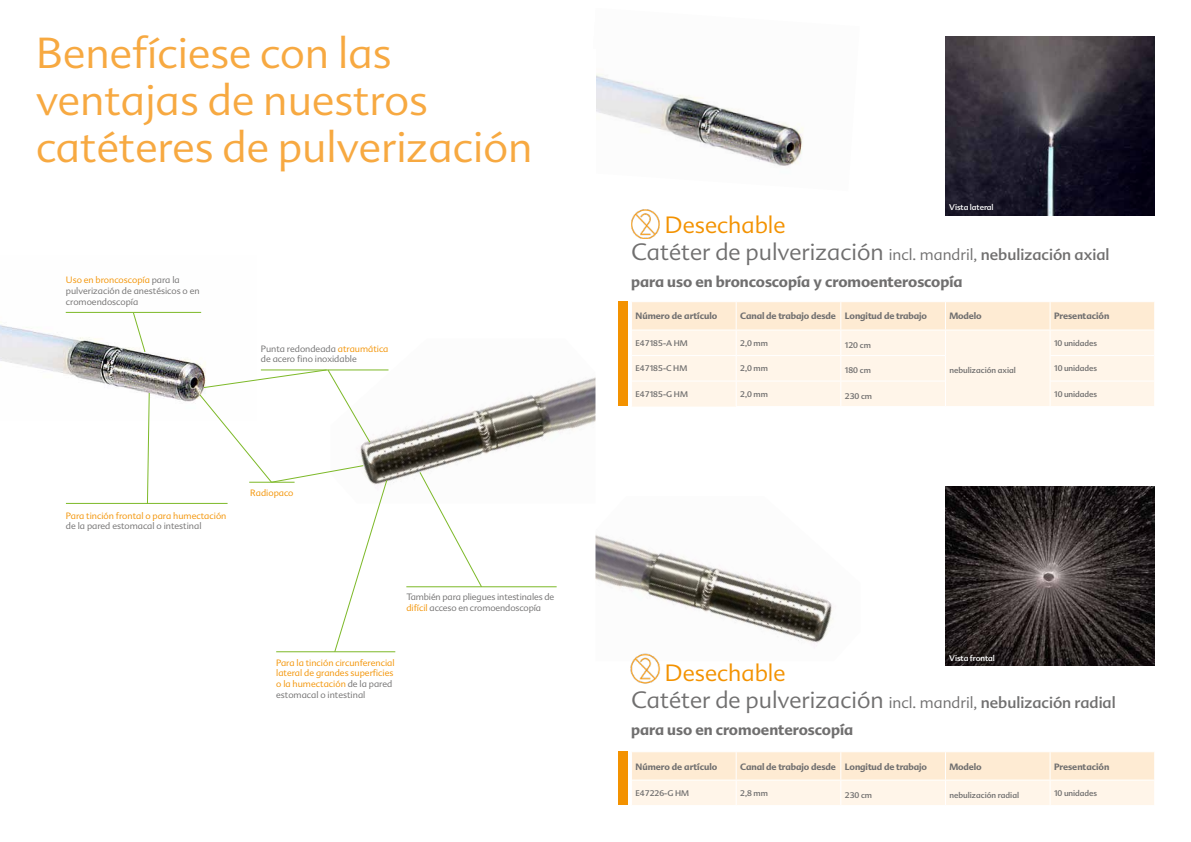
<style>
.page{position:relative;width:1191px;height:842px;background:#fff}
.page>*{position:absolute;margin:0;border:0;box-sizing:border-box;transform-origin:0 0}
.t1{font:300 42.3px/47px "Advert";color:#f7a941}
.t2{font:300 23px/27.6px "Advert";color:#706f6f}
.t3{font:700 15px "Advert";color:#706f6f}
.t4{font:300 9px/10.8px "Advert";color:#706f6f}
.t5{font:300 9px/10.8px "Advert";color:#f39200}
.t6{font:700 9px "Advert";letter-spacing:-.01em;color:#706f6f}
.t7{font:8px "Advert";color:#706f6f}
.t8{font:8px "Advert";letter-spacing:-.01em;color:#fff}
.s1{color:#f39200}
.s2{color:#706f6f}
.s3{font-size:15.5px}
.s4{font-weight:400;font-size:15.5px}
</style>
<div class="page">
<img style="left:631px;top:210px;width:28px;height:28px">
<div style="left:618px;top:751px;width:10px;height:54px;background:#f39200"></div>
<div style="left:618px;top:301px;width:10px;height:105px;background:#f39200"></div>
<svg style="left:632px;top:752px;width:522px;height:53px;background:#feefdd"></svg>
<hr style="left:632px;top:780px;width:104px;height:1px;background:#fff">
<hr style="left:736px;top:780px;width:105px;height:1px;background:#fff">
<hr style="left:841px;top:780px;width:104px;height:1px;background:#fff">
<hr style="left:945px;top:780px;width:105px;height:1px;background:#fff">
<hr style="left:1050px;top:780px;width:104px;height:1px;background:#fff">
<svg style="left:632px;top:302px;width:522px;height:105px;background:#fef2e4"></svg>
<img style="left:596px;top:74px;width:207px;height:92px">
<img style="left:595px;top:534px;width:238px;height:112px">
<img style="left:945px;top:486px;width:210px;height:179px">
<img style="left:945px;top:36px;width:210px;height:179px">
<img style="left:630px;top:653px;width:30px;height:31px">
<img style="left:0;top:311px;width:206px;height:91px">
<img style="left:388px;top:369px;width:207px;height:114px">
<hr style="left:406px;top:586px;width:150px;height:1px;background:#7db928">
<hr style="left:66px;top:312px;width:135px;height:1px;background:#7db928">
<svg style="left:418px;top:471px;width:65px;height:117px"></svg>
<svg style="left:132px;top:312px;width:14px;height:41px"></svg>
<hr style="left:276px;top:651px;width:119px;height:1px;background:#7db928">
<hr style="left:66px;top:503px;width:161px;height:1px;background:#7db928">
<svg style="left:146px;top:392px;width:4px;height:112px"></svg>
<svg style="left:198px;top:369px;width:190px;height:284px"></svg>
<h1 class="t1" style="left:36px;top:30px;width:498px">Benefíciese con las ventajas de nuestros catéteres de pulverización</h1>
<p class="t4" style="left:66px;top:275px;width:135px"><span class="s1">Uso en broncoscopía</span> para la pulverización de anestésicos o en cromoendoscopía</p>
<p class="t4" style="left:261px;top:343px;width:129px">Punta redondeada <span class="s1">atraumática </span>de acero fino inoxidable</p>
<p class="t5" style="left:66px;top:510px;width:162px">Para tinción frontal o para humectación</p>
<p class="t4" style="left:66px;top:521px;width:137px">de la pared estomacal o intestinal</p>
<p class="t5" style="left:250px;top:488px;width:45px">Radiopaco</p>
<p class="t4" style="left:406px;top:591px;width:149px">También para pliegues intestinales de <span class="s1">difícil</span> acceso en cromoendoscopía</p>
<p class="t5" style="left:276px;top:657px;width:120px">Para la tinción circunferencial lateral de grandes superficies o la humectación <span class="s2">de la pared estomacal o intestinal</span></p>
<p class="t8" style="left:949px;top:203px;width:46px">Vista lateral</p>
<h2 class="t2" style="left:631px;top:211px;width:480px;text-indent:34px"><span class="s1">Desechable<br></span>Catéter de pulverización <span class="s3">incl. mandril,</span> <span class="s4">nebulización axial</span></h2>
<h3 class="t3" style="left:631px;top:272px;width:333px">para uso en broncoscopía y cromoenteroscopía</h3>
<p class="t6" style="left:635px;top:311px;width:83px">Número de artículo</p>
<p class="t6" style="left:740px;top:311px;width:188px">Canal de trabajo desde Longitud de trabajo</p>
<p class="t6" style="left:949px;top:311px;width:34px">Modelo</p>
<p class="t6" style="left:1054px;top:311px;width:57px">Presentación</p>
<p class="t7" style="left:635px;top:338px;width:54px">E47185-A HM</p>
<p class="t7" style="left:740px;top:338px;width:29px">2,0 mm</p>
<p class="t7" style="left:845px;top:340px;width:28px">120 cm</p>
<p class="t7" style="left:949px;top:366px;width:68px">nebulización axial</p>
<p class="t7" style="left:1054px;top:338px;width:44px">10 unidades</p>
<p class="t7" style="left:635px;top:364px;width:53px">E47185-C HM</p>
<p class="t7" style="left:740px;top:364px;width:29px">2,0 mm</p>
<p class="t7" style="left:845px;top:366px;width:28px">180 cm</p>
<p class="t7" style="left:1054px;top:364px;width:44px">10 unidades</p>
<p class="t7" style="left:635px;top:389px;width:54px">E47185-G HM</p>
<p class="t7" style="left:740px;top:389px;width:29px">2,0 mm</p>
<p class="t7" style="left:845px;top:391px;width:29px">230 cm</p>
<p class="t7" style="left:1054px;top:389px;width:44px">10 unidades</p>
<p class="t8" style="left:949px;top:654px;width:47px">Vista frontal</p>
<h2 class="t2" style="left:631px;top:659px;width:486px;text-indent:34px"><span class="s1">Desechable<br></span>Catéter de pulverización <span class="s3">incl. mandril,</span> <span class="s4">nebulización radial</span></h2>
<h3 class="t3" style="left:631px;top:720px;width:224px">para uso en cromoenteroscopía</h3>
<p class="t6" style="left:635px;top:761px;width:83px">Número de artículo</p>
<p class="t6" style="left:740px;top:761px;width:188px">Canal de trabajo desde Longitud de trabajo</p>
<p class="t6" style="left:949px;top:761px;width:34px">Modelo</p>
<p class="t6" style="left:1054px;top:761px;width:57px">Presentación</p>
<p class="t7" style="left:635px;top:788px;width:55px">E47226-G HM</p>
<p class="t7" style="left:740px;top:788px;width:29px">2,8 mm</p>
<p class="t7" style="left:845px;top:790px;width:29px">230 cm</p>
<p class="t7" style="left:949px;top:790px;width:71px">nebulización radial</p>
<p class="t7" style="left:1054px;top:788px;width:44px">10 unidades</p>
</div>
